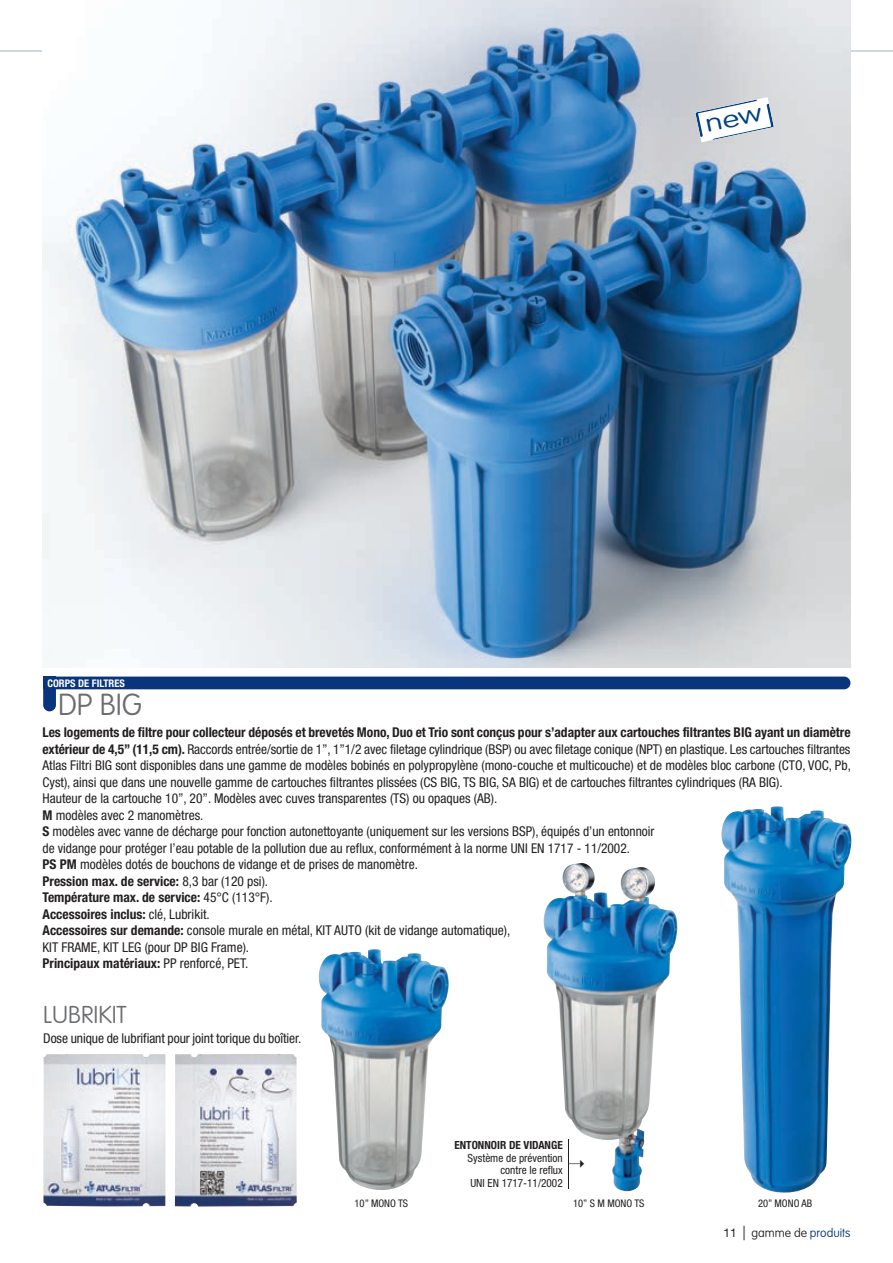
<style>
.page{position:relative;width:893px;height:1263px;background:#fff}
.page>*{position:absolute;margin:0;border:0;box-sizing:border-box;transform-origin:0 0}
.t1{font:100 30px "VAG Rounded";color:#6c6d70}
.t2{font:100 24px "VAG Rounded";color:#6c6d70}
.t3{font:condensed 13.5px/16.5px "Helvetica Neue";color:#231f20}
.t4{font:100 12px "VAG Rounded";color:#08357c}
.t5{font:condensed 11.25px/12.8px "Helvetica Neue";color:#231f20;text-align:right}
.t6{font:700 condensed 11.25px "Helvetica Neue";color:#231f20}
.t7{font:condensed 10.5px "Helvetica Neue";color:#231f20}
.t8{font:700 condensed 10.5px "Helvetica Neue";color:#fff}
.s1{font-weight:700}
.s2{font-family:"Helvetica Neue";font-weight:400;color:#231f20}
.s3{font-family:"Avant Garde";font-weight:400;font-size:14.4px;color:#231f20}
.s4{color:#231f20}
</style>
<div class="page">
<hr style="left:0;top:50px;width:893px;height:2px;background:#cfd8dd">
<img style="left:43px;top:0;width:807px;height:667px">
<img style="left:319px;top:949px;width:130px;height:241px">
<img style="left:544px;top:863px;width:133px;height:328px">
<img style="left:721px;top:806px;width:130px;height:386px">
<img style="left:43px;top:1054px;width:122px;height:152px">
<img style="left:175px;top:1054px;width:122px;height:152px">
<div style="left:43px;top:676px;width:13px;height:13px;background:#08357c"></div>
<div style="left:43px;top:676px;width:807px;height:13px;background:#08357c;border-radius:6px"></div>
<div style="left:43px;top:676px;width:13px;height:35px;background:#08357c;border-radius:6px"></div>
<hr style="left:569px;top:1139px;width:1px;height:49px;background:#231f20">
<svg style="left:695px;top:97px;width:79px;height:45px"></svg>
<svg style="left:569px;top:1160px;width:15px;height:8px"></svg>
<p class="t8" style="left:47px;top:676px;width:79px">CORPS DE FILTRES</p>
<h1 class="t1" style="left:58px;top:687px;width:85px">DP BIG</h1>
<p class="t3" style="left:43px;top:724px;width:810px"><span class="s1">Les logements de filtre pour collecteur déposés et brevetés Mono, Duo et Trio sont conçus pour s’adapter aux cartouches filtrantes BIG ayant un diamètre extérieur de 4,5” (11,5 cm).</span> Raccords entrée/sortie de 1”, 1”1/2 avec filetage cylindrique (BSP) ou avec filetage conique (NPT) en plastique. Les cartouches filtrantes Atlas Filtri BIG sont disponibles dans une gamme de modèles bobinés en polypropylène (mono-couche et multicouche) et de modèles bloc carbone (CTO, VOC, Pb, Cyst), ainsi que dans une nouvelle gamme de cartouches filtrantes plissées (CS BIG, TS BIG, SA BIG) et de cartouches filtrantes cylindriques (RA BIG).<br>Hauteur de la cartouche 10”, 20”. Modèles avec cuves transparentes (TS) ou opaques (AB).<br><span class="s1">M</span> modèles avec 2 manomètres.<br><span class="s1">S</span> modèles avec vanne de décharge pour fonction autonettoyante (uniquement sur les versions BSP), équipés d’un entonnoir<br>de vidange pour protéger l’eau potable de la pollution due au reflux, conformément à la norme UNI EN 1717 - 11/2002.<br><span class="s1">PS PM</span> modèles dotés de bouchons de vidange et de prises de manomètre.<br><span class="s1">Pression max. de service:</span> 8,3 bar (120 psi).<br><span class="s1">Température max. de service:</span> 45°C (113°F).<br><span class="s1">Accessoires inclus:</span> clé, Lubrikit.<br><span class="s1">Accessoires sur demande:</span> console murale en métal, KIT AUTO (kit de vidange automatique),<br>KIT FRAME, KIT LEG (pour DP BIG Frame).<br><span class="s1">Principaux matériaux:</span> PP renforcé, PET.</p>
<h2 class="t2" style="left:43px;top:1001px;width:85px">LUBRIKIT</h2>
<p class="t3" style="left:43px;top:1029px;width:259px">Dose unique de lubrifiant pour joint torique du boîtier.</p>
<p class="t6" style="left:454px;top:1138px;width:110px">ENTONNOIR DE VIDANGE</p>
<p class="t5" style="left:468px;top:1151px;width:97px">Système de prévention contre le reflux<br>UNI EN 1717-11/2002</p>
<p class="t7" style="left:355px;top:1197px;width:55px">10” MONO TS</p>
<p class="t7" style="left:573px;top:1197px;width:73px">10” S M MONO TS</p>
<p class="t7" style="left:758px;top:1197px;width:56px">20” MONO AB</p>
<p class="t4" style="left:723px;top:1226px;width:128px"><span class="s2">11</span> <span class="s3">|</span> <span class="s4">gamme de</span> produits</p>
</div>
